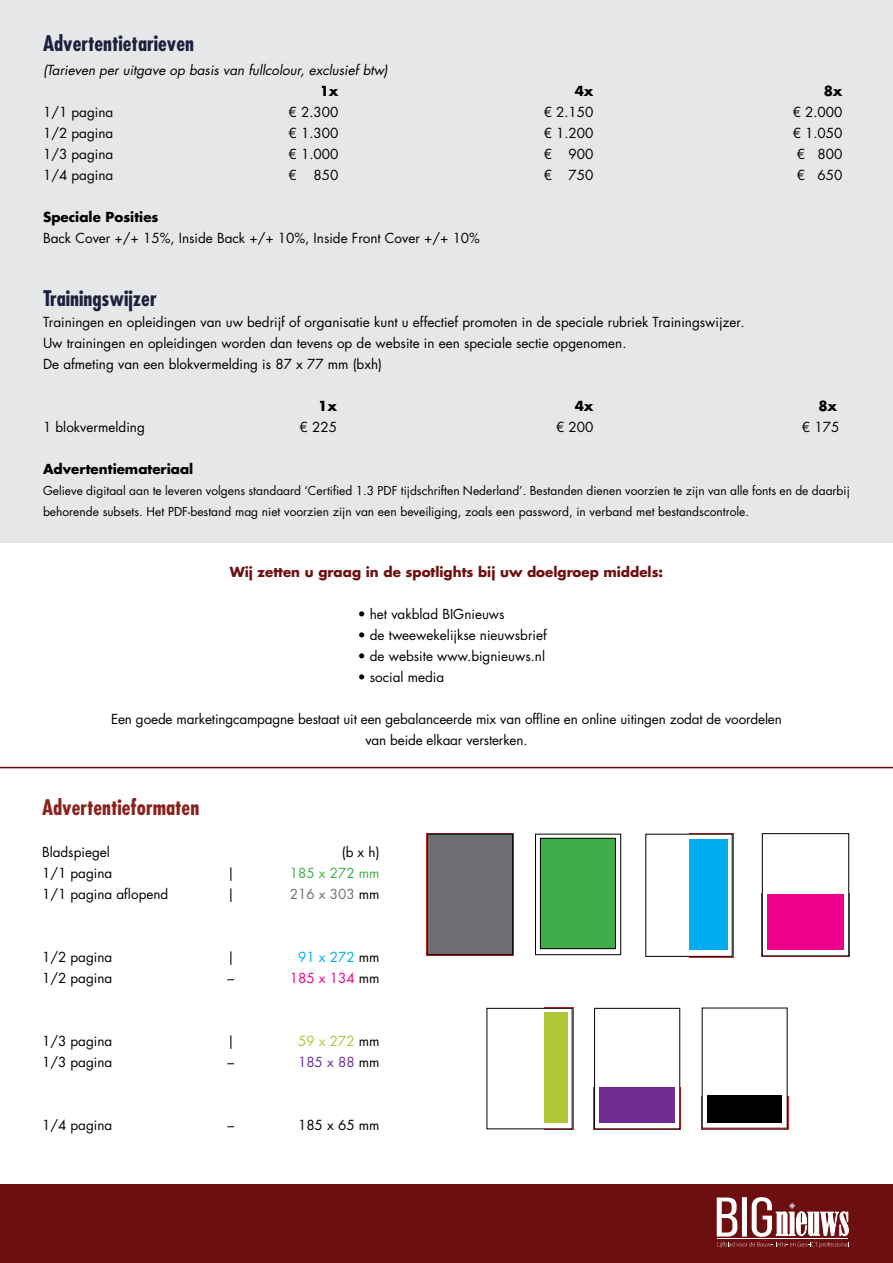
<style>
.page{position:relative;width:893px;height:1263px;background:#fff}
.page>*{position:absolute;margin:0;border:0;box-sizing:border-box;transform-origin:0 0}
.t1{font:700 condensed 21px "Futura Std";color:#1c203c}
.t2{font:700 condensed 21px "Futura Std";color:#89221d}
.t3{font:13.5px/21px "Futura Std";color:#000}
.t4{font:italic 13.5px "Futura Std";color:#000}
.t5{font:700 13.5px "Futura Std";color:#6d0e10}
.t6{font:700 13.5px "Futura Std";color:#000}
.t7{font:13.5px "Futura Std";color:#41ad49}
.t8{font:13.5px "Futura Std";color:#6d6e71}
.t9{font:13.5px "Futura Std";color:#ec008c}
.t10{font:13.5px "Futura Std";color:#00aeef}
.t11{font:13.5px "Futura Std";color:#aec737}
.t12{font:13.5px "Futura Std";color:#6f2c91}
.t13{font:12px/21px "Futura Std";color:#000}
.s1{color:#000}
</style>
<div class="page">
<div style="left:0;top:0;width:893px;height:543px;background:#e6e7e8"></div>
<div style="left:0;top:1184px;width:893px;height:79px;background:#6d0e10"></div>
<svg style="left:426px;top:833px;width:88px;height:123px"></svg>
<div style="left:427px;top:834px;width:86px;height:121px;background:#6d6e71"></div>
<div style="left:427px;top:834px;width:86px;height:121px;border:1px solid #000"></div>
<svg style="left:539px;top:837px;width:77px;height:113px"></svg>
<div style="left:535px;top:834px;width:86px;height:121px;border:1px solid #000"></div>
<div style="left:540px;top:838px;width:75px;height:111px;background:#41ad49"></div>
<div style="left:540px;top:838px;width:76px;height:111px;border:1px solid #000"></div>
<svg style="left:761px;top:893px;width:89px;height:64px"></svg>
<div style="left:762px;top:834px;width:87px;height:122px;background:#fff"></div>
<div style="left:762px;top:833px;width:87px;height:123px;border:1px solid #000"></div>
<div style="left:767px;top:895px;width:77px;height:55px;background:#ec008c"></div>
<svg style="left:689px;top:833px;width:44px;height:124px"></svg>
<div style="left:646px;top:834px;width:86px;height:122px;background:#fff"></div>
<div style="left:689px;top:839px;width:38px;height:111px;background:#00aeef"></div>
<svg style="left:593px;top:1087px;width:88px;height:43px"></svg>
<div style="left:594px;top:1008px;width:86px;height:121px;background:#fff"></div>
<div style="left:594px;top:1008px;width:86px;height:121px;border:1px solid #000"></div>
<div style="left:600px;top:1087px;width:75px;height:36px;background:#6f2c91"></div>
<svg style="left:544px;top:1007px;width:29px;height:123px"></svg>
<div style="left:487px;top:1008px;width:85px;height:121px;background:#fff"></div>
<div style="left:544px;top:1012px;width:24px;height:111px;background:#aec737"></div>
<svg style="left:701px;top:1096px;width:87px;height:33px"></svg>
<div style="left:702px;top:1008px;width:85px;height:120px;background:#fff"></div>
<div style="left:707px;top:1096px;width:75px;height:27px;background:#000"></div>
<svg style="left:717px;top:1197px;width:132px;height:51px"></svg>
<hr style="left:717px;top:1238px;width:56px;height:1px;background:#fff">
<hr style="left:773px;top:1238px;width:75px;height:1px;background:#fff">
<hr style="left:0;top:767px;width:893px;height:1px;background:#6d0e10">
<h1 class="t1" style="left:43px;top:30px;width:152px">Advertentietarieven</h1>
<p class="t4" style="left:43px;top:61px;width:346px">(Tarieven per uitgave op basis van fullcolour, exclusief btw)</p>
<p class="t6" style="left:320px;top:82px;width:20px">1x</p>
<p class="t6" style="left:575px;top:82px;width:20px">4x</p>
<p class="t6" style="left:824px;top:82px;width:20px">8x</p>
<p class="t3" style="left:43px;top:102px;width:72px">1/1 pagina</p>
<p class="t3" style="left:289px;top:102px;width:51px">€ 2.300</p>
<p class="t3" style="left:544px;top:102px;width:51px">€ 2.150</p>
<p class="t3" style="left:793px;top:102px;width:51px">€ 2.000</p>
<p class="t3" style="left:43px;top:123px;width:72px">1/2 pagina</p>
<p class="t3" style="left:289px;top:123px;width:51px">€ 1.300</p>
<p class="t3" style="left:544px;top:123px;width:51px">€ 1.200</p>
<p class="t3" style="left:793px;top:123px;width:51px">€ 1.050</p>
<p class="t3" style="left:43px;top:144px;width:72px">1/3 pagina</p>
<p class="t3" style="left:289px;top:144px;width:51px">€ 1.000</p>
<p class="t3" style="left:544px;top:144px;width:51px">€ 900</p>
<p class="t3" style="left:797px;top:144px;width:47px">€ 800</p>
<p class="t3" style="left:43px;top:165px;width:72px">1/4 pagina</p>
<p class="t3" style="left:289px;top:165px;width:51px">€ 850</p>
<p class="t3" style="left:544px;top:165px;width:51px">€ 750</p>
<p class="t3" style="left:797px;top:165px;width:47px">€ 650</p>
<p class="t6" style="left:43px;top:208px;width:117px">Speciale Posities</p>
<p class="t3" style="left:43px;top:228px;width:438px">Back Cover +/+ 15%, Inside Back +/+ 10%, Inside Front Cover +/+ 10%</p>
<h1 class="t1" style="left:43px;top:285px;width:115px">Trainingswijzer</h1>
<p class="t3" style="left:43px;top:311px;width:703px">Trainingen en opleidingen van uw bedrijf of organisatie kunt u effectief promoten in de speciale rubriek Trainingswijzer.<br>Uw trainingen en opleidingen worden dan tevens op de website in een speciale sectie opgenomen.<br>De afmeting van een blokvermelding is 87 x 77 mm (bxh)</p>
<p class="t6" style="left:318px;top:397px;width:20px">1x</p>
<p class="t6" style="left:575px;top:397px;width:20px">4x</p>
<p class="t6" style="left:818px;top:397px;width:20px">8x</p>
<p class="t3" style="left:43px;top:417px;width:103px">1 blokvermelding</p>
<p class="t3" style="left:300px;top:417px;width:39px">€ 225</p>
<p class="t3" style="left:556px;top:417px;width:39px">€ 200</p>
<p class="t3" style="left:802px;top:417px;width:39px">€ 175</p>
<p class="t6" style="left:43px;top:460px;width:152px">Advertentiemateriaal</p>
<p class="t13" style="left:43px;top:480px;width:808px">Gelieve digitaal aan te leveren volgens standaard ‘Certified 1.3 PDF tijdschriften Nederland’. Bestanden dienen voorzien te zijn van alle fonts en de daarbij behorende subsets. Het PDF-bestand mag niet voorzien zijn van een beveiliging, zoals een password, in verband met bestandscontrole.</p>
<p class="t5" style="left:230px;top:563px;width:435px">Wij zetten u graag in de spotlights bij uw doelgroep middels:</p>
<p class="t3" style="left:358px;top:603px;width:148px">• het vakblad BIGnieuws</p>
<p class="t3" style="left:358px;top:624px;width:191px">• de tweewekelijkse nieuwsbrief</p>
<p class="t3" style="left:358px;top:645px;width:189px">• de website www.bignieuws.nl</p>
<p class="t3" style="left:358px;top:666px;width:88px">• social media</p>
<p class="t3" style="left:111px;top:708px;width:672px;text-align:center">Een goede marketingcampagne bestaat uit een gebalanceerde mix van offline en online uitingen zodat de voordelen van beide elkaar versterken.</p>
<h1 class="t2" style="left:42px;top:794px;width:159px">Advertentieformaten</h1>
<p class="t3" style="left:42px;top:842px;width:69px">Bladspiegel</p>
<p class="t3" style="left:342px;top:842px;width:39px">(b x h)</p>
<p class="t3" style="left:42px;top:863px;width:72px">1/1 pagina</p>
<p class="t3" style="left:227px;top:863px;width:9px">|</p>
<p class="t7" style="left:290px;top:864px;width:91px">185 x 272 mm</p>
<p class="t3" style="left:42px;top:884px;width:128px">1/1 pagina aflopend</p>
<p class="t3" style="left:227px;top:884px;width:9px">|</p>
<p class="t8" style="left:290px;top:885px;width:91px">216 x 303 <span class="s1">mm</span></p>
<p class="t3" style="left:42px;top:947px;width:72px">1/2 pagina</p>
<p class="t3" style="left:227px;top:947px;width:9px">|</p>
<p class="t10" style="left:298px;top:948px;width:83px">91 x 272 <span class="s1">mm</span></p>
<p class="t3" style="left:42px;top:968px;width:72px">1/2 pagina</p>
<p class="t3" style="left:228px;top:968px;width:8px">–</p>
<p class="t9" style="left:290px;top:969px;width:91px">185 x 134 <span class="s1">mm</span></p>
<p class="t3" style="left:42px;top:1031px;width:72px">1/3 pagina</p>
<p class="t3" style="left:227px;top:1031px;width:9px">|</p>
<p class="t11" style="left:298px;top:1032px;width:83px">59 x 272 <span class="s1">mm</span></p>
<p class="t3" style="left:42px;top:1052px;width:72px">1/3 pagina</p>
<p class="t3" style="left:228px;top:1052px;width:8px">–</p>
<p class="t12" style="left:298px;top:1053px;width:83px">185 x 88 <span class="s1">mm</span></p>
<p class="t3" style="left:42px;top:1115px;width:72px">1/4 pagina</p>
<p class="t3" style="left:228px;top:1115px;width:8px">–</p>
<p class="t3" style="left:298px;top:1115px;width:83px">185 x 65 mm</p>
</div>
